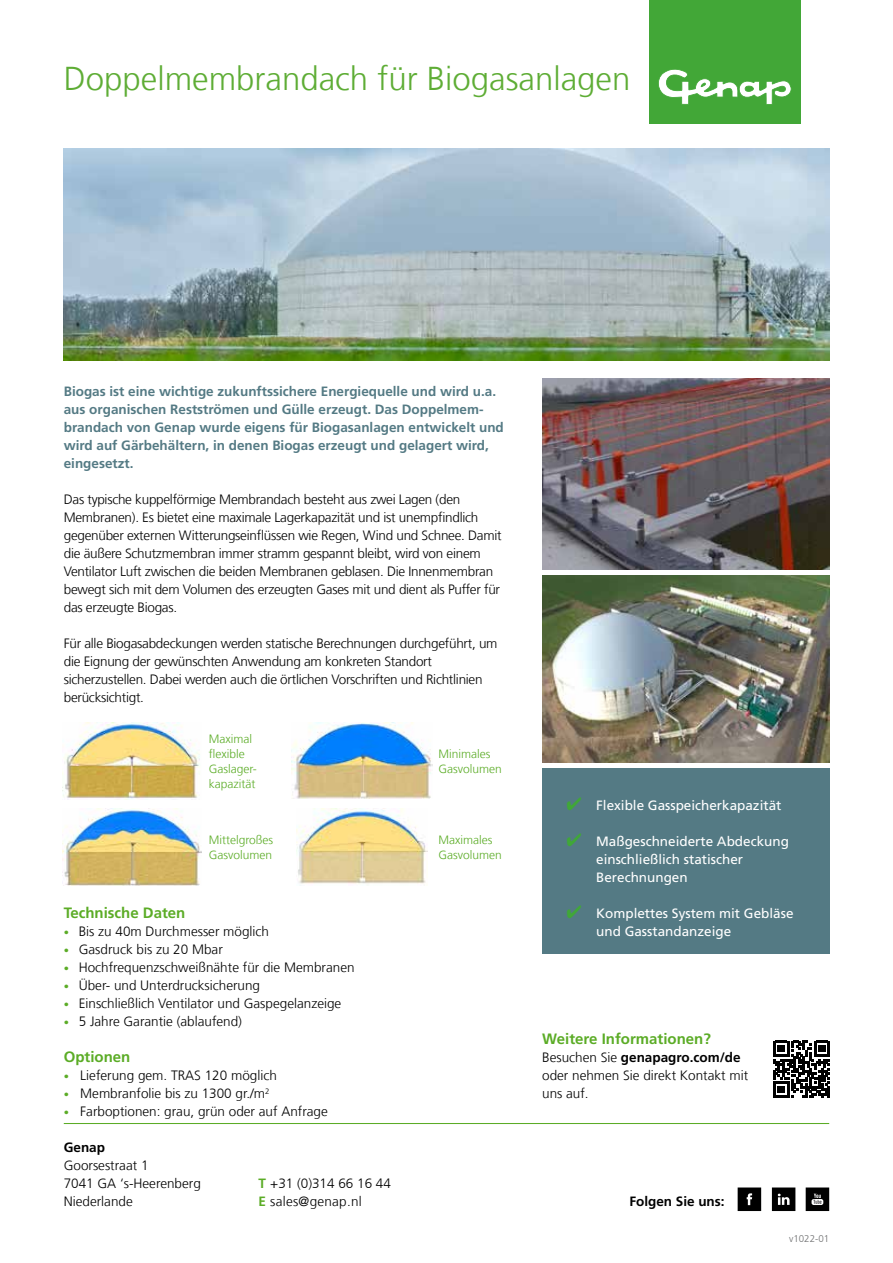
<style>
.page{position:relative;width:893px;height:1263px;background:#fff}
.page>*{position:absolute;margin:0;border:0;box-sizing:border-box;transform-origin:0 0}
.t1{font:300 33px "Frutiger LT Com";color:#5ead35}
.t2{font:700 15px "Frutiger LT Com";color:#5bac26}
.t3{font:300 13.5px/18px "Frutiger LT Com";letter-spacing:-.02em;color:#000}
.t4{font:300 13.5px/18px "Frutiger LT Com";color:#000}
.t5{font:700 13.5px/18px "Frutiger LT Com";color:#547a84}
.t6{font:13.5px/18px "Frutiger LT Com";color:#fff}
.t7{font:300 13.5px/18px "Frutiger LT Com";letter-spacing:.02em;color:#000}
.t8{font:700 13.5px "Frutiger LT Com";color:#000}
.t9{font:300 12px/15px "Frutiger LT Com";color:#5bac26}
.t10{font:300 9.75px "Frutiger LT Com";color:#707172}
.s1{font-size:10.5px;color:#5bac26}
.s2{font-weight:700;color:#5bac26}
.s3{color:#40a738}
.s4{font-weight:700}
</style>
<div class="page">
<div style="left:542px;top:769px;width:287px;height:185px;background:#547a84"></div>
<img style="left:62px;top:722px;width:138px;height:77px">
<img style="left:292px;top:723px;width:140px;height:76px">
<img style="left:62px;top:809px;width:140px;height:76px">
<img style="left:296px;top:809px;width:132px;height:75px">
<svg style="left:773px;top:1041px;width:57px;height:56px"></svg>
<img style="left:64px;top:149px;width:765px;height:211px">
<img style="left:542px;top:576px;width:287px;height:187px">
<img style="left:542px;top:378px;width:287px;height:191px">
<svg style="left:738px;top:1187px;width:23px;height:24px"></svg>
<svg style="left:772px;top:1187px;width:23px;height:24px"></svg>
<svg style="left:806px;top:1187px;width:23px;height:24px"></svg>
<div style="left:649px;top:0;width:151px;height:124px;background:#42a737"></div>
<svg style="left:658px;top:69px;width:134px;height:36px"></svg>
<hr style="left:64px;top:1123px;width:765px;height:1px;background:#5bac26">
<h1 class="t1" style="left:64px;top:59px;width:568px">Doppelmembrandach für Biogasanlagen</h1>
<p class="t5" style="left:64px;top:382px;width:442px">Biogas ist eine wichtige zukunftssichere Energiequelle und wird u.a. aus organischen Restströmen und Gülle erzeugt. Das Doppelmem&shy;brandach von Genap wurde eigens für Biogasanlagen entwickelt und wird auf Gärbehältern, in denen Biogas erzeugt und gelagert wird, eingesetzt.</p>
<p class="t3" style="left:64px;top:490px;width:439px">Das typische kuppelförmige Membrandach besteht aus zwei Lagen (den Membranen). Es bietet eine maximale Lagerkapazität und ist unempfindlich gegenüber externen Witterungseinflüssen wie Regen, Wind und Schnee. Damit die äußere Schutzmembran immer stramm gespannt bleibt, wird von einem Ventilator Luft zwischen die beiden Membranen geblasen. Die Innenmembran bewegt sich mit dem Volumen des erzeugten Gases mit und dient als Puffer für das erzeugte Biogas.</p>
<p class="t3" style="left:64px;top:634px;width:435px">Für alle Biogasabdeckungen werden statische Berechnungen durchgeführt, um die Eignung der gewünschten Anwendung am konkreten Standort sicherzustellen. Dabei werden auch die örtlichen Vorschriften und Richtlinien berücksichtigt.</p>
<p class="t9" style="left:209px;top:731px;width:49px">Maximal flexible<br>Gaslager&shy;kapazität</p>
<p class="t9" style="left:209px;top:832px;width:66px">Mittelgroßes<br>Gasvolumen</p>
<p class="t2" style="left:64px;top:904px;width:123px">Technische Daten</p>
<p class="t4" style="left:64px;top:922px;width:207px"><span class="s1">•</span> Bis zu 40m Durchmesser möglich</p>
<p class="t4" style="left:64px;top:940px;width:161px"><span class="s1">•</span> Gasdruck bis zu 20 Mbar</p>
<p class="t4" style="left:64px;top:958px;width:292px"><span class="s1">•</span> Hochfrequenzschweißnähte für die Membranen</p>
<p class="t4" style="left:64px;top:976px;width:198px"><span class="s1">•</span> Über- und Unterdrucksicherung</p>
<p class="t4" style="left:64px;top:994px;width:279px"><span class="s1">•</span> Einschließlich Ventilator und Gaspegelanzeige</p>
<p class="t4" style="left:64px;top:1012px;width:180px"><span class="s1">•</span> 5 Jahre Garantie (ablaufend)</p>
<p class="t2" style="left:64px;top:1048px;width:68px">Optionen</p>
<p class="t4" style="left:64px;top:1066px;width:215px"><span class="s1">•</span> Lieferung gem. TRAS 120 möglich</p>
<p class="t4" style="left:64px;top:1084px;width:207px"><span class="s1">•</span> Membranfolie bis zu 1300 gr./m<sup>2</sup></p>
<p class="t4" style="left:64px;top:1102px;width:266px"><span class="s1">•</span> Farboptionen: grau, grün oder auf Anfrage</p>
<p class="t8" style="left:64px;top:1139px;width:43px">Genap</p>
<p class="t4" style="left:64px;top:1156px;width:139px">Goorsestraat 1<br>7041 GA ‘s-Heerenberg<br>Niederlande</p>
<p class="t7" style="left:258px;top:1174px;width:134px"><span class="s2">T</span> +31 (0)314 66 16 44<br><span class="s2">E</span> sales@genap.nl</p>
<p class="t9" style="left:438px;top:746px;width:65px">Minimales<br>Gasvolumen</p>
<p class="t9" style="left:438px;top:832px;width:65px">Maximales<br>Gasvolumen</p>
<p class="t6" style="left:566px;top:796px;width:217px"><span class="s3">✔</span> Flexible Gasspeicherkapazität</p>
<p class="t6" style="left:596px;top:832px;width:194px;text-indent:-30px"><span class="s3">✔</span> Maßgeschneiderte Abdeckung einschließlich statischer<br>Berechnungen</p>
<p class="t6" style="left:596px;top:904px;width:199px;text-indent:-30px"><span class="s3">✔</span> Komplettes System mit Gebläse und Gasstandanzeige</p>
<p class="t2" style="left:542px;top:1030px;width:170px">Weitere Informationen?</p>
<p class="t4" style="left:542px;top:1048px;width:208px">Besuchen Sie <span class="s4">genapagro.com/de </span>oder nehmen Sie direkt Kontakt mit uns auf.</p>
<p class="t8" style="left:629px;top:1193px;width:97px">Folgen Sie uns:</p>
<p class="t10" style="left:789px;top:1233px;width:42px">v1022-01</p>
</div>
